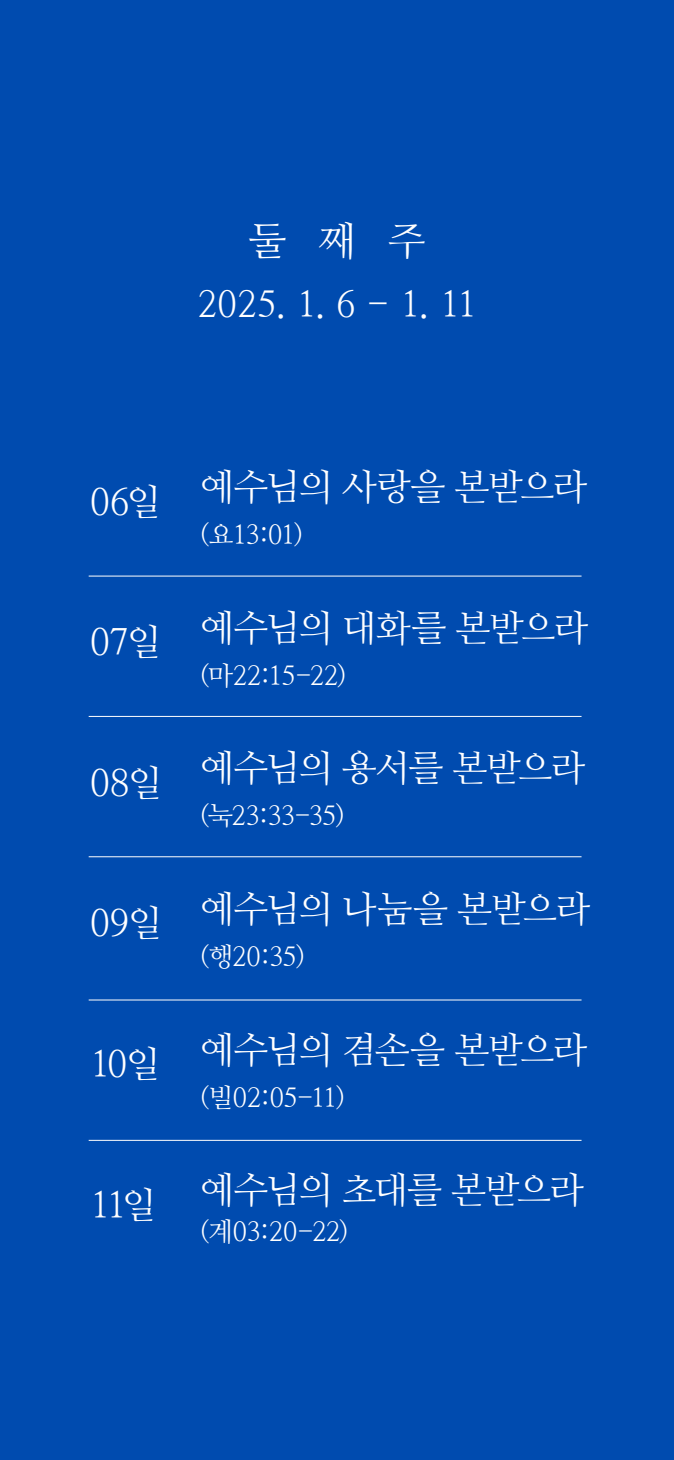
<style>
.page{position:relative;width:674px;height:1460px;background:#fff}
.page>*{position:absolute;margin:0;border:0;box-sizing:border-box;transform-origin:0 0}
.t1{font:39.75px "Nanum Myeongjo Yet Hangul";color:#fff}
.t2{font:36.75px "Nanum Myeongjo Yet Hangul";letter-spacing:-.055em;color:#fff}
.t3{font:36.25px "Nanum Myeongjo Yet Hangul";letter-spacing:.01em;color:#fff}
.t4{font:26.5px "Nanum Myeongjo Yet Hangul";letter-spacing:-.025em;color:#fff}
</style>
<div class="page">
<div style="left:0;top:0;width:673px;height:1460px;background:#004baf"></div>
<hr style="left:89px;top:576px;width:492px;height:1px;background:#fff">
<hr style="left:89px;top:716px;width:492px;height:1px;background:#fff">
<hr style="left:89px;top:856px;width:492px;height:1px;background:#fff">
<hr style="left:89px;top:999px;width:492px;height:1px;background:#fff">
<hr style="left:89px;top:1140px;width:492px;height:1px;background:#fff">
<p class="t1" style="left:248px;top:217px;width:179px">둘 째 주</p>
<p class="t3" style="left:197px;top:282px;width:280px">2025. 1. 6 - 1. 11</p>
<p class="t2" style="left:90px;top:479px;width:72px">06일</p>
<p class="t2" style="left:90px;top:620px;width:73px">07일</p>
<p class="t2" style="left:90px;top:761px;width:74px">08일</p>
<p class="t2" style="left:90px;top:901px;width:74px">09일</p>
<p class="t2" style="left:90px;top:1042px;width:72px">10일</p>
<p class="t2" style="left:90px;top:1182px;width:68px">11일</p>
<p class="t2" style="left:199px;top:465px;width:389px">예수님의 사랑을 본받으라</p>
<p class="t4" style="left:199px;top:519px;width:105px">(요13:01)</p>
<p class="t2" style="left:199px;top:606px;width:390px">예수님의 대화를 본받으라</p>
<p class="t4" style="left:199px;top:659px;width:148px">(마22:15-22)</p>
<p class="t2" style="left:199px;top:746px;width:387px">예수님의 용서를 본받으라</p>
<p class="t4" style="left:199px;top:800px;width:147px">(눅23:33-35)</p>
<p class="t2" style="left:199px;top:887px;width:391px">예수님의 나눔을 본받으라</p>
<p class="t4" style="left:199px;top:941px;width:107px">(행20:35)</p>
<p class="t2" style="left:199px;top:1027px;width:389px">예수님의 겸손을 본받으라</p>
<p class="t4" style="left:199px;top:1081px;width:147px">(빌02:05-11)</p>
<p class="t2" style="left:199px;top:1168px;width:385px">예수님의 초대를 본받으라</p>
<p class="t4" style="left:199px;top:1216px;width:151px">(계03:20-22)</p>
</div>
